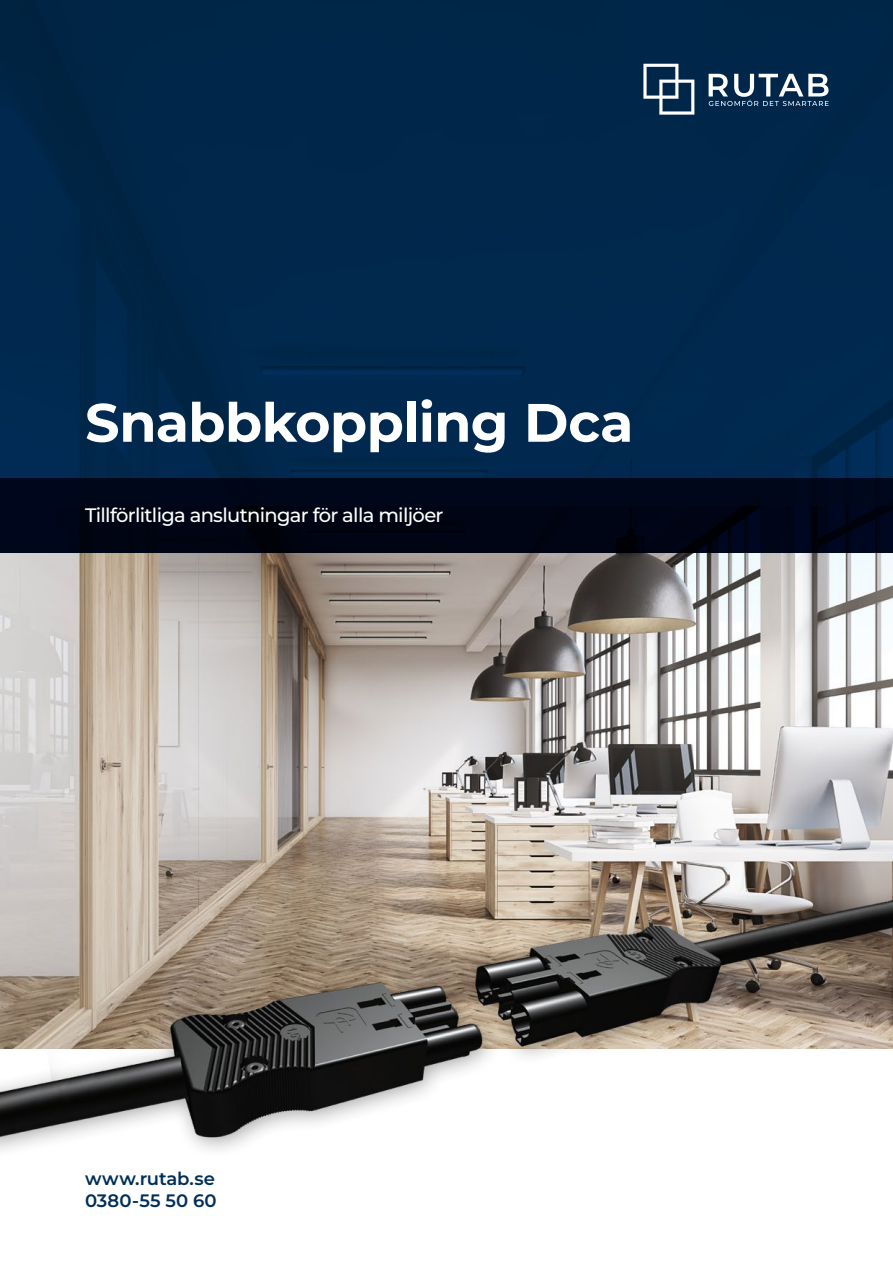
<style>
.page{position:relative;width:893px;height:1263px;background:#fff}
.page>*{position:absolute;margin:0;border:0;box-sizing:border-box;transform-origin:0 0}
.t1{font:700 54px "Montserrat";letter-spacing:-.01em;color:#fff}
.t2{font:500 19.5px "Montserrat";letter-spacing:-.035em;color:#fff}
.t3{font:600 18px/22.5px "Montserrat";letter-spacing:.005em;color:#002f57}
</style>
<div class="page">
<img style="left:0;top:553px;width:893px;height:330px">
<div style="left:0;top:0;width:893px;height:506px;background:#01284b"></div>
<svg style="left:643px;top:64px;width:51px;height:51px"></svg>
<svg style="left:709px;top:74px;width:119px;height:32px"></svg>
<div style="left:0;top:883px;width:893px;height:277px;background:#231f20;opacity:.4"></div>
<img style="left:0;top:892px;width:893px;height:265px">
<div style="left:0;top:478px;width:893px;height:75px;background:#000617"></div>
<h1 class="t1" style="left:85px;top:387px;width:550px">Snabbkoppling Dca</h1>
<p class="t2" style="left:85px;top:502px;width:360px">Tillförlitliga anslutningar för alla miljöer</p>
<p class="t3" style="left:85px;top:1166px;width:133px">www.rutab.se<br>0380-55 50 60</p>
</div>
